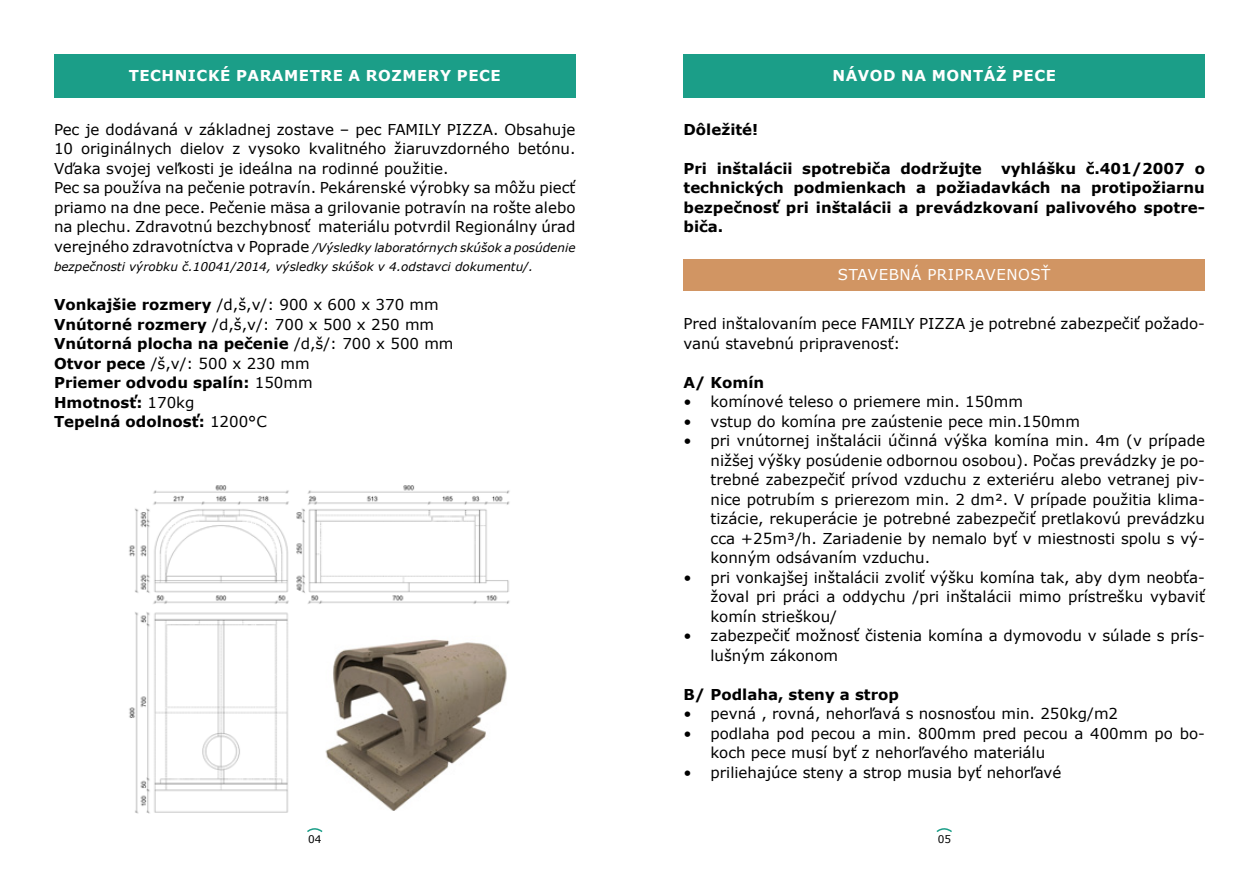
<style>
.page{position:relative;width:1259px;height:893px;background:#fff}
.page>*{position:absolute;margin:0;border:0;box-sizing:border-box;transform-origin:0 0}
.t1{font:15px/19.5px "Verdana";color:#000}
.t2{font:700 15px/19.5px "Verdana";color:#000}
.t3{font:700 15px "Verdana";letter-spacing:.035em;color:#fff}
.t4{font:15px "Verdana";letter-spacing:.035em;color:#fff}
.t5{font:italic 12px/19.5px "Verdana";color:#000}
.t6{font:10.5px "Verdana";color:#000}
.s1{font-style:normal;font-size:15px}
.s2{font-weight:400}
</style>
<div class="page">
<div style="left:54px;top:54px;width:521px;height:43px;background:#1b9e88"></div>
<img style="left:129px;top:485px;width:381px;height:329px">
<img style="left:318px;top:628px;width:192px;height:183px">
<div style="left:683px;top:54px;width:522px;height:43px;background:#1b9e88"></div>
<div style="left:683px;top:259px;width:522px;height:32px;background:#d19563"></div>
<svg style="left:307px;top:828px;width:16px;height:5px"></svg>
<svg style="left:936px;top:828px;width:16px;height:4px"></svg>
<p class="t3" style="left:129px;top:65px;width:373px">TECHNICKÉ PARAMETRE A ROZMERY PECE</p>
<p class="t1" style="left:54px;top:119px;width:523px">Pec je dodávaná v základnej zostave – pec FAMILY PIZZA. Obsahuje 10 originálnych dielov z vysoko kvalitného žiaruvzdorného betónu.<br>Vďaka svojej veľkosti je ideálna na rodinné použitie.<br>Pec sa používa na pečenie potravín. Pekárenské výrobky sa môžu piecť priamo na dne pece. Pečenie mäsa a grilovanie potravín na rošte alebo na plechu. Zdravotnú bezchybnosť materiálu potvrdil Regionálny úrad</p>
<p class="t5" style="left:54px;top:238px;width:523px"><span class="s1">verejného zdravotníctva v Poprade</span> /Výsledky laboratórnych skúšok a posúdenie bezpečnosti výrobku č.10041/2014, výsledky skúšok v 4.odstavci dokumentu/.</p>
<p class="t2" style="left:54px;top:295px;width:401px">Vonkajšie rozmery <span class="s2">/d,š,v/: 900 x 600 x 370 mm </span>Vnútorné rozmery <span class="s2">/d,š,v/: 700 x 500 x 250 mm </span>Vnútorná plocha na pečenie <span class="s2">/d,š/: 700 x 500 mm </span>Otvor pece <span class="s2">/š,v/: 500 x 230 mm<br></span>Priemer odvodu spalín: <span class="s2">150mm<br></span>Hmotnosť: <span class="s2">170kg<br></span>Tepelná odolnosť: <span class="s2">1200°C</span></p>
<p class="t3" style="left:832px;top:65px;width:225px">NÁVOD NA MONTÁŽ PECE</p>
<p class="t2" style="left:683px;top:119px;width:76px">Dôležité!</p>
<p class="t2" style="left:683px;top:158px;width:300px">Pri inštalácii spotrebiča dodržujte</p>
<p class="t2" style="left:683px;top:158px;width:523px;text-align:justify;text-indent:317px">vyhlášku č.401/2007 o technických podmienkach a požiadavkách na protipožiarnu bezpečnosť pri inštalácii a prevádzkovaní palivového spotre&shy;biča.</p>
<p class="t4" style="left:838px;top:265px;width:214px">STAVEBNÁ PRIPRAVENOSŤ</p>
<p class="t1" style="left:683px;top:314px;width:523px">Pred inštalovaním pece FAMILY PIZZA je potrebné zabezpečiť požado&shy;vanú stavebnú pripravenosť:</p>
<p class="t2" style="left:683px;top:372px;width:82px">A/ Komín</p>
<p class="t1" style="left:683px;top:392px;width:341px">• komínové teleso o priemere min. 150mm</p>
<p class="t1" style="left:683px;top:411px;width:398px">• vstup do komína pre zaústenie pece min.150mm</p>
<p class="t1" style="left:710px;top:431px;width:496px;text-align:justify;text-indent:-27px">• pri vnútornej inštalácii účinná výška komína min. 4m (v prípade nižšej výšky posúdenie odbornou osobou). Počas prevádzky je po&shy;trebné zabezpečiť prívod vzduchu z exteriéru alebo vetranej piv&shy;nice potrubím s prierezom min. 2 dm². V prípade použitia klima&shy;tizácie, rekuperácie je potrebné zabezpečiť pretlakovú prevádzku cca +25m³/h. Zariadenie by nemalo byť v miestnosti spolu s vý&shy;konným odsávaním vzduchu.</p>
<p class="t1" style="left:710px;top:567px;width:496px;text-align:justify;text-indent:-27px">• pri vonkajšej inštalácii zvoliť výšku komína tak, aby dym neobťa&shy;žoval pri práci a oddychu /pri inštalácii mimo prístrešku vybaviť komín strieškou/</p>
<p class="t1" style="left:710px;top:626px;width:496px;text-indent:-27px">• zabezpečiť možnosť čistenia komína a dymovodu v súlade s prís&shy;lušným zákonom</p>
<p class="t2" style="left:683px;top:684px;width:217px">B/ Podlaha, steny a strop</p>
<p class="t1" style="left:683px;top:704px;width:436px">• pevná , rovná, nehorľavá s nosnosťou min. 250kg/m2</p>
<p class="t1" style="left:710px;top:723px;width:496px;text-indent:-27px">• podlaha pod pecou a min. 800mm pred pecou a 400mm po bo&shy;koch pece musí byť z nehorľavého materiálu</p>
<p class="t1" style="left:683px;top:762px;width:379px">• priliehajúce steny a strop musia byť nehorľavé</p>
<p class="t6" style="left:308px;top:832px;width:15px">04</p>
<p class="t6" style="left:937px;top:832px;width:15px">05</p>
</div>
